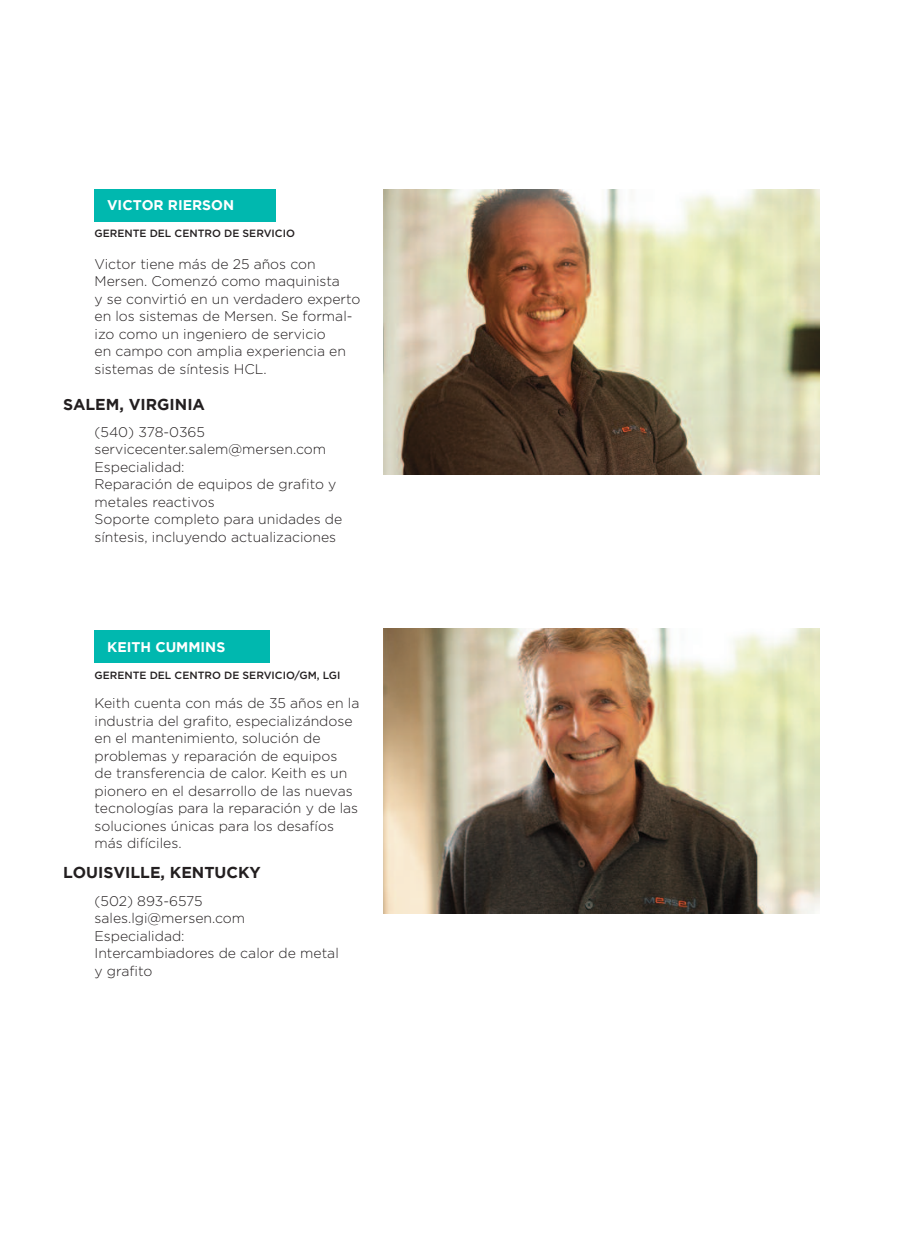
<style>
.page{position:relative;width:898px;height:1245px;background:#fff}
.page>*{position:absolute;margin:0;border:0;box-sizing:border-box;transform-origin:0 0}
.t1{font:700 15.75px "Gotham";color:#231f20}
.t2{font:300 14px/17.5px "Gotham";color:#231f20}
.t3{font:700 14px "Gotham";color:#fff}
.t4{font:500 10.5px "Gotham";color:#231f20}
</style>
<div class="page">
<img style="left:383px;top:189px;width:436px;height:285px">
<div style="left:94px;top:189px;width:182px;height:32px;background:#00b8af"></div>
<img style="left:383px;top:628px;width:436px;height:285px">
<div style="left:94px;top:630px;width:176px;height:32px;background:#00b8af"></div>
<p class="t3" style="left:107px;top:200px;width:129px">VICTOR RIERSON</p>
<p class="t4" style="left:94px;top:230px;width:202px">GERENTE DEL CENTRO DE SERVICIO</p>
<p class="t2" style="left:94px;top:256px;width:267px">Victor tiene más de 25 años con<br>Mersen. Comenzó como maquinista<br>y se convirtió en un verdadero experto en los sistemas de Mersen. Se formal&shy;izo como un ingeniero de servicio<br>en campo con amplia experiencia en sistemas de síntesis HCL.</p>
<p class="t1" style="left:63px;top:398px;width:144px">SALEM, VIRGINIA</p>
<p class="t2" style="left:94px;top:424px;width:249px">(540) 378-0365 servicecenter.salem@mersen.com<br>Especialidad:<br>Reparación de equipos de grafito y metales reactivos<br>Soporte completo para unidades de síntesis, incluyendo actualizaciones</p>
<p class="t3" style="left:107px;top:641px;width:120px">KEITH CUMMINS</p>
<p class="t4" style="left:94px;top:671px;width:247px">GERENTE DEL CENTRO DE SERVICIO/GM, LGI</p>
<p class="t2" style="left:94px;top:695px;width:266px">Keith cuenta con más de 35 años en la industria del grafito, especializándose en el mantenimiento, solución de problemas y reparación de equipos<br>de transferencia de calor. Keith es un pionero en el desarrollo de las nuevas tecnologías para la reparación y de las soluciones únicas para los desafíos más difíciles.</p>
<p class="t1" style="left:63px;top:866px;width:199px">LOUISVILLE, KENTUCKY</p>
<p class="t2" style="left:94px;top:893px;width:246px">(502) 893-6575 sales.lgi@mersen.com<br>Especialidad:<br>Intercambiadores de calor de metal y grafito</p>
</div>
